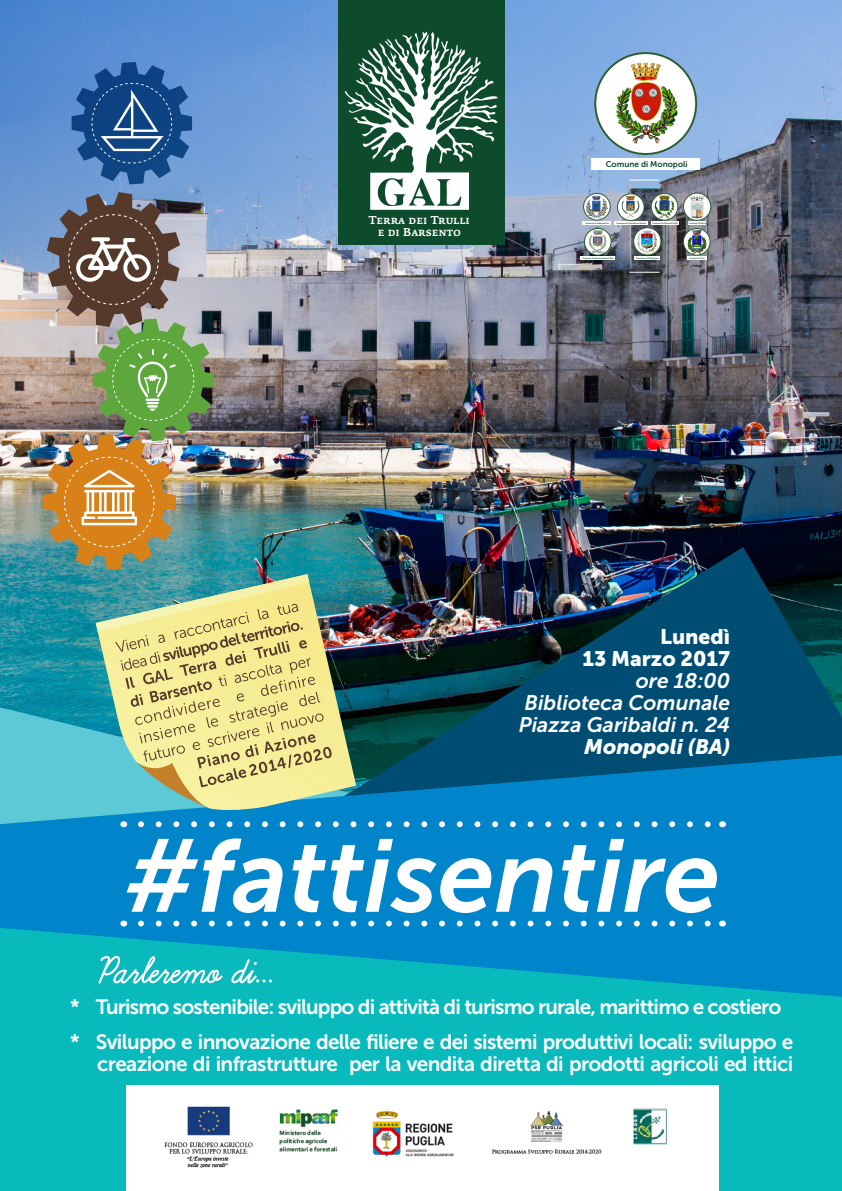
<style>
.page{position:relative;width:842px;height:1191px;background:#fff}
.page>*{position:absolute;margin:0;border:0;box-sizing:border-box;transform-origin:0 0}
.t1{font:italic 102.6px "Museo Sans 700";color:#fff}
.t2{font:45.3px "Learning Curve";color:#fff}
.t3{font:italic 21px "Museo Sans 700";color:#fff}
.t4{font:21px "Museo Sans 900";color:#fff}
.t5{font:italic 21px "Museo Sans 900";color:#fff}
.t6{font:20.7px "Museo Sans 700";letter-spacing:-.03em;color:#fff}
.t7{font:11.4px/11.6px "Fedra Serif A Medium SC";color:#fff;text-align:center}
.t8{font:8.3px "Museo Sans 700";color:#0d4b2c}
.t9{font:2.2px "Museo Sans 700";color:#0d4b2c}
</style>
<div class="page">
<img style="left:0;top:0;width:842px;height:707px">
<div style="left:595px;top:53px;width:101px;height:101px;background:#fff;border-radius:50%"></div>
<img style="left:616px;top:63px;width:61px;height:81px">
<div style="left:594px;top:52px;width:103px;height:103px;border:2px solid #2c5e30;border-radius:50%"></div>
<div style="left:591px;top:158px;width:109px;height:12px;background:#fff"></div>
<img style="left:332px;top:547px;width:510px;height:208px">
<svg style="left:0;top:755px;width:842px;height:173px;background:#0381c3"></svg>
<svg style="left:0;top:928px;width:842px;height:263px;background:#07b0be"></svg>
<div style="left:126px;top:1086px;width:593px;height:105px;background:#fff"></div>
<svg style="left:141px;top:920px;width:572px;height:6px"></svg>
<svg style="left:141px;top:821px;width:572px;height:6px"></svg>
<div style="left:338px;top:0;width:166px;height:244px;background:#0d4b2c"></div>
<svg style="left:345px;top:31px;width:153px;height:179px"></svg>
<svg style="left:72px;top:62px;width:120px;height:122px;background:#3768a4"></svg>
<img style="left:164px;top:1106px;width:504px;height:62px">
<img style="left:96px;top:574px;width:260px;height:237px">
<img style="left:43px;top:192px;width:289px;height:615px">
<svg style="left:98px;top:946px;width:126px;height:38px;background:#33c6c7"></svg>
<svg style="left:231px;top:959px;width:42px;height:40px;background:#24c1c2"></svg>
<svg style="left:683px;top:193px;width:28px;height:27px"></svg>
<img style="left:689px;top:196px;width:15px;height:23px">
<div style="left:683px;top:193px;width:28px;height:28px;border:1px solid #2c5e30;border-radius:50%"></div>
<hr style="left:688px;top:222px;width:18px;height:3px;background:#fff">
<svg style="left:651px;top:193px;width:27px;height:27px"></svg>
<img style="left:654px;top:195px;width:20px;height:23px">
<div style="left:651px;top:193px;width:27px;height:27px;border:1px solid #2c5e30;border-radius:50%"></div>
<hr style="left:651px;top:221px;width:28px;height:3px;background:#fff">
<svg style="left:617px;top:194px;width:27px;height:26px"></svg>
<img style="left:621px;top:196px;width:18px;height:22px">
<div style="left:617px;top:193px;width:27px;height:28px;border:1px solid #2c5e30;border-radius:50%"></div>
<hr style="left:614px;top:222px;width:34px;height:3px;background:#fff">
<svg style="left:584px;top:228px;width:27px;height:27px"></svg>
<img style="left:589px;top:229px;width:18px;height:25px">
<div style="left:584px;top:228px;width:27px;height:27px;border:1px solid #2c5e30;border-radius:50%"></div>
<hr style="left:580px;top:256px;width:35px;height:3px;background:#fff">
<svg style="left:634px;top:228px;width:27px;height:27px"></svg>
<img style="left:636px;top:229px;width:22px;height:26px">
<div style="left:633px;top:227px;width:28px;height:28px;border:1px solid #2c5e30;border-radius:50%"></div>
<hr style="left:635px;top:256px;width:25px;height:3px;background:#fff">
<svg style="left:683px;top:228px;width:27px;height:27px"></svg>
<img style="left:687px;top:230px;width:19px;height:24px">
<div style="left:683px;top:228px;width:27px;height:27px;border:1px solid #2c5e30;border-radius:50%"></div>
<hr style="left:687px;top:256px;width:20px;height:3px;background:#fff">
<svg style="left:584px;top:193px;width:26px;height:27px"></svg>
<img style="left:586px;top:195px;width:22px;height:23px">
<div style="left:583px;top:193px;width:27px;height:27px;border:1px solid #2c5e30;border-radius:50%"></div>
<hr style="left:582px;top:221px;width:29px;height:3px;background:#fff">
<hr style="left:629px;top:179px;width:30px;height:1px;background:#fff">
<hr style="left:629px;top:272px;width:30px;height:1px;background:#fff">
<p class="t7" style="left:369px;top:215px;width:103px">Terra dei Trulli e di Barsento</p>
<p class="t8" style="left:606px;top:159px;width:83px">Comune di Monopoli</p>
<p class="t9" style="left:585px;top:221px;width:25px">Comune di Alberobello</p>
<p class="t9" style="left:616px;top:222px;width:31px">Comune di Castellana Grotte</p>
<p class="t9" style="left:652px;top:222px;width:27px">Comune di Gioia di Colle</p>
<p class="t9" style="left:689px;top:222px;width:18px">Comune di Noci</p>
<p class="t9" style="left:582px;top:256px;width:33px">Comune di Sammichele di Bari</p>
<p class="t9" style="left:636px;top:257px;width:24px">Comune di Putignano</p>
<p class="t9" style="left:689px;top:256px;width:17px">Comune di Turi</p>
<p class="t4" style="left:660px;top:624px;width:71px">Lunedì</p>
<p class="t4" style="left:582px;top:646px;width:149px">13 Marzo 2017</p>
<p class="t3" style="left:636px;top:669px;width:96px">ore 18:00</p>
<p class="t3" style="left:524px;top:691px;width:207px">Biblioteca Comunale</p>
<p class="t3" style="left:519px;top:713px;width:213px">Piazza Garibaldi n. 24</p>
<p class="t5" style="left:584px;top:734px;width:147px">Monopoli (BA)</p>
<p class="t1" style="left:125px;top:819px;width:597px">#fattisentire</p>
<p class="t2" style="left:98px;top:950px;width:175px">Parleremo di...</p>
<p class="t6" style="left:70px;top:995px;width:713px">* Turismo sostenibile: sviluppo di attività di turismo rurale, marittimo e costiero</p>
<p class="t6" style="left:70px;top:1030px;width:725px">* Sviluppo e innovazione delle filiere e dei sistemi produttivi locali: sviluppo e</p>
<p class="t6" style="left:97px;top:1052px;width:697px">creazione di infrastrutture per la vendita diretta di prodotti agricoli ed ittici</p>
</div>
